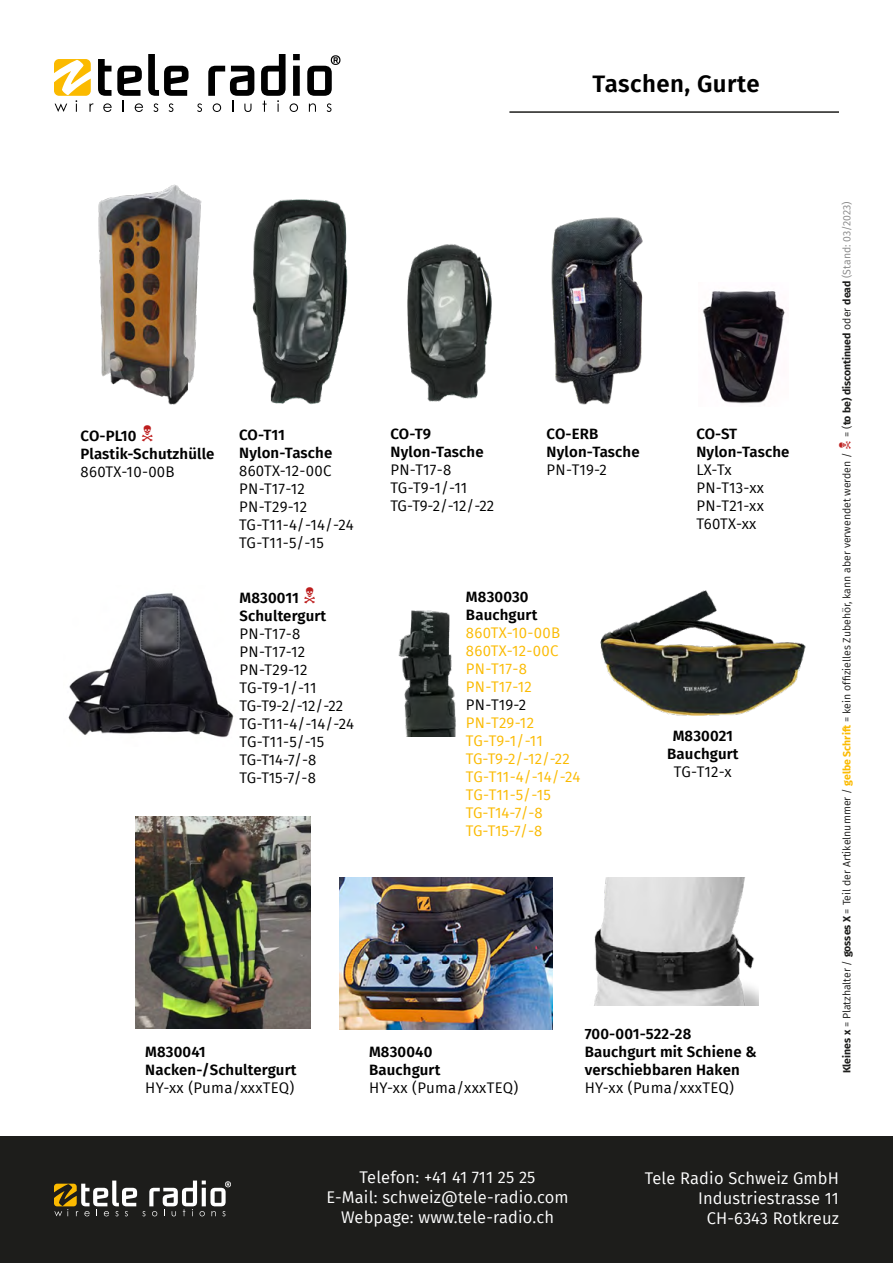
<style>
.page{position:relative;width:893px;height:1263px;background:#fff}
.page>*{position:absolute;margin:0;border:0;box-sizing:border-box;transform-origin:0 0}
.t1{font:600 24px "Fira Sans";letter-spacing:.02em;color:#000}
.t2{font:16.5px/19.8px "Fira Sans";letter-spacing:.01em;color:#fff;text-align:center}
.t3{font:600 15px/18px "Fira Sans";letter-spacing:.01em;color:#000}
.t4{font:15px/18px "Fira Sans";letter-spacing:.02em;color:#000}
.t5{font:15px/18px "Fira Sans";color:#000}
.t6{font:15px/18px "Fira Sans";letter-spacing:.005em;color:#fbba00}
.t7{font:10.5px "Fira Sans";color:#1d1d1b}
.t8{font:700 10.5px "Fira Sans";color:#1d1d1b}
.s1{font-weight:400}
.s2{font-weight:400;color:#878787}
.s3{font-weight:700}
.s4{font-weight:700;color:#fbba00}
</style>
<div class="page">
<svg style="left:197px;top:103px;width:5px;height:9px"></svg>
<svg style="left:309px;top:103px;width:7px;height:9px"></svg>
<svg style="left:327px;top:103px;width:4px;height:9px"></svg>
<svg style="left:54px;top:54px;width:135px;height:58px"></svg>
<svg style="left:208px;top:66px;width:46px;height:46px"></svg>
<svg style="left:261px;top:54px;width:39px;height:58px"></svg>
<svg style="left:307px;top:55px;width:33px;height:41px"></svg>
<div style="left:1px;top:1136px;width:892px;height:126px;background:#1d1d1b"></div>
<svg style="left:54px;top:1180px;width:177px;height:36px"></svg>
<hr style="left:509px;top:111px;width:330px;height:2px;background:#1d1d1b">
<img style="left:98px;top:184px;width:104px;height:221px">
<img style="left:407px;top:244px;width:85px;height:158px">
<img style="left:68px;top:593px;width:166px;height:145px">
<img style="left:252px;top:199px;width:96px;height:205px">
<img style="left:551px;top:217px;width:92px;height:188px">
<img style="left:702px;top:291px;width:83px;height:113px">
<img style="left:600px;top:590px;width:206px;height:126px">
<img style="left:339px;top:877px;width:214px;height:152px">
<img style="left:135px;top:816px;width:176px;height:212px">
<img style="left:594px;top:877px;width:165px;height:128px">
<img style="left:398px;top:610px;width:58px;height:126px">
<h1 class="t1" style="left:593px;top:64px;width:168px">Taschen, Gurte</h1>
<p class="t3" style="left:81px;top:425px;width:135px">CO-PL10<br>Plastik-Schutzhülle</p>
<p class="t4" style="left:81px;top:462px;width:96px">860TX-10-00B</p>
<p class="t3" style="left:239px;top:424px;width:95px">CO-T11<br>Nylon-Tasche</p>
<p class="t4" style="left:239px;top:461px;width:116px">860TX-12-00C<br>PN-T17-12<br>PN-T29-12<br>TG-T11-4/-14/-24<br>TG-T11-5/-15</p>
<p class="t3" style="left:240px;top:588px;width:88px">M830011<br>Schultergurt</p>
<p class="t5" style="left:240px;top:625px;width:116px">PN-T17-8<br>PN-T17-12<br>PN-T29-12<br>TG-T9-1/-11<br>TG-T9-2/-12/-22<br>TG-T11-4/-14/-24<br>TG-T11-5/-15<br>TG-T14-7/-8<br>TG-T15-7/-8</p>
<p class="t3" style="left:390px;top:424px;width:95px">CO-T9<br>Nylon-Tasche</p>
<p class="t5" style="left:390px;top:461px;width:105px">PN-T17-8<br>TG-T9-1/-11<br>TG-T9-2/-12/-22</p>
<p class="t3" style="left:547px;top:424px;width:95px">CO-ERB<br>Nylon-Tasche</p>
<p class="t4" style="left:547px;top:461px;width:62px">PN-T19-2</p>
<p class="t3" style="left:466px;top:586px;width:73px">M830030<br>Bauchgurt</p>
<p class="t6" style="left:466px;top:623px;width:96px">860TX-10-00B<br>860TX-12-00C<br>PN-T17-8<br>PN-T17-12</p>
<p class="t4" style="left:466px;top:695px;width:62px">PN-T19-2</p>
<p class="t6" style="left:466px;top:713px;width:116px">PN-T29-12<br>TG-T9-1/-11<br>TG-T9-2/-12/-22<br>TG-T11-4/-14/-24<br>TG-T11-5/-15<br>TG-T14-7/-8<br>TG-T15-7/-8</p>
<p class="t3" style="left:696px;top:424px;width:95px">CO-ST<br>Nylon-Tasche</p>
<p class="t4" style="left:696px;top:460px;width:69px">LX-Tx<br>PN-T13-xx<br>PN-T21-xx<br>T60TX-xx</p>
<p class="t3" style="left:667px;top:726px;width:73px;text-align:center">M830021<br>Bauchgurt</p>
<p class="t4" style="left:674px;top:763px;width:59px">TG-T12-x</p>
<p class="t3" style="left:145px;top:1042px;width:153px">M830041<br>Nacken-/Schultergurt</p>
<p class="t4" style="left:145px;top:1078px;width:151px">HY-xx (Puma/xxxTEQ)</p>
<p class="t3" style="left:369px;top:1042px;width:73px">M830040<br>Bauchgurt</p>
<p class="t4" style="left:369px;top:1078px;width:151px">HY-xx (Puma/xxxTEQ)</p>
<p class="t3" style="left:585px;top:1024px;width:174px">700-001-522-28<br>Bauchgurt mit Schiene &amp; verschiebbaren Haken</p>
<p class="t4" style="left:585px;top:1078px;width:151px">HY-xx (Puma/xxxTEQ)</p>
<p class="t8" style="left:838px;top:437px;width:237px;rotate:-90deg"><span class="s1">= (</span>to be) discontinued <span class="s1">oder</span> dead <span class="s2">(Stand: 03/2023)</span></p>
<p class="t7" style="left:839px;top:1073px;width:622px;rotate:-90deg"><span class="s3">Kleines x</span> = Platzhalter / <span class="s3">gosses X</span> = Teil der Artikelnummer / <span class="s4">gelbe Schrift</span> = kein offizielles Zubehör, kann aber verwendet werden /</p>
<p class="t2" style="left:326px;top:1167px;width:244px">Telefon: +41 41 711 25 25<br>E-Mail: schweiz@tele-radio.com<br>Webpage: www.tele-radio.ch</p>
<p class="t2" style="left:645px;top:1168px;width:196px;text-align:right">Tele Radio Schweiz GmbH<br>Industriestrasse 11<br>CH-6343 Rotkreuz</p>
</div>
